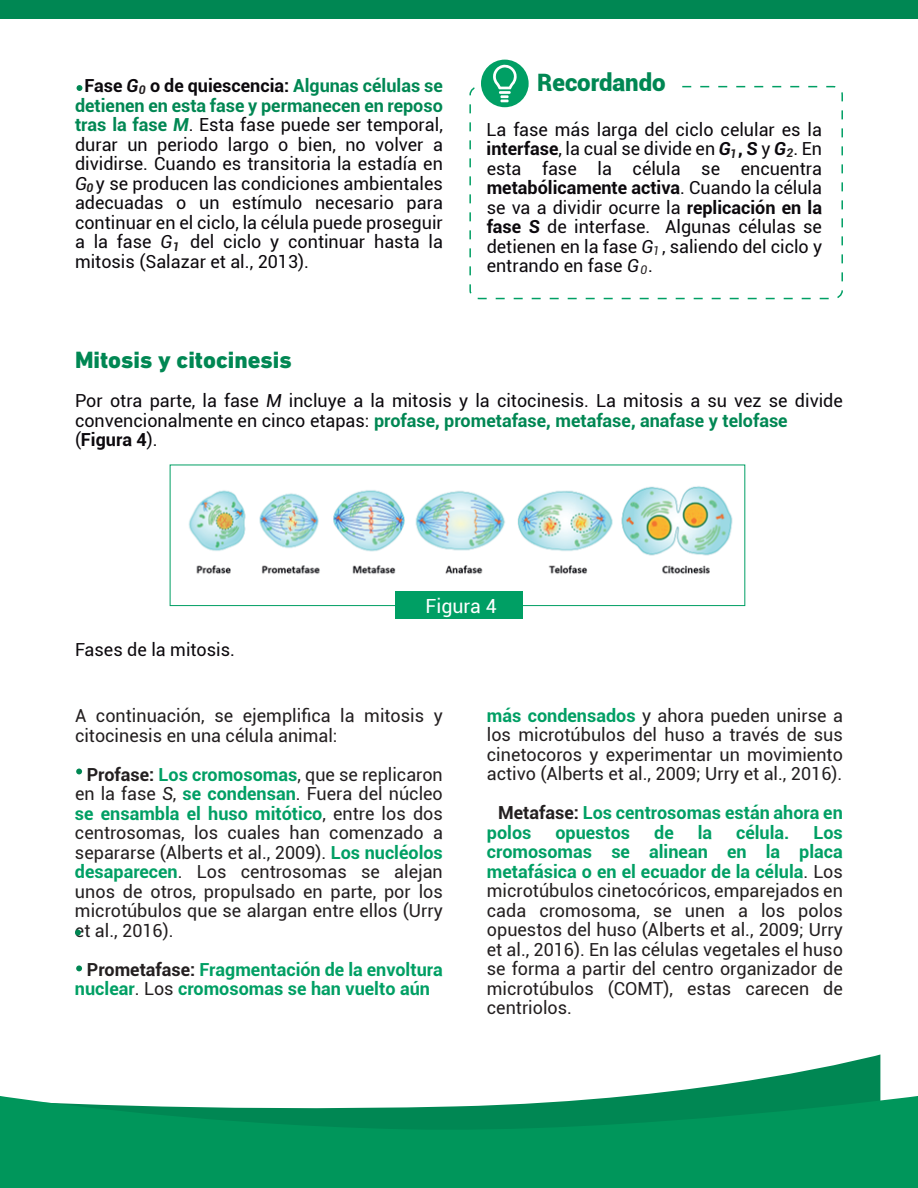
<style>
.page{position:relative;width:918px;height:1188px;background:#fff}
.page>*{position:absolute;margin:0;border:0;box-sizing:border-box;transform-origin:0 0}
.t1{font:800 24px "DIN Next LT Pro";color:#008753}
.t2{font:900 24px "Roboto";color:#008753}
.t3{font:19.5px "Roboto";color:#fff}
.t4{font:18px/19.5px "Roboto";color:#231f20;text-align:justify}
.t5{font:18px/19.5px "Roboto";color:#0c090d;text-align:justify}
.t6{font:700 18px/19.5px "Roboto";color:#009f64}
.t7{font:italic 700 12px "Roboto";color:#231f20}
.t8{font:italic 12px "Roboto";color:#231f20}
.s1{font-weight:700}
.s2{font-weight:700;font-style:italic}
.s3{font-weight:700;color:#008753}
.s4{font-weight:700;font-style:italic;color:#008753}
.s5{font-style:italic}
.s6{font-weight:700;color:#009f64}
.s7{color:#231f20}
.s8{font-weight:400;color:#231f20}
</style>
<div class="page">
<svg style="left:627px;top:1054px;width:253px;height:42px"></svg>
<svg style="left:0;top:1096px;width:918px;height:92px;fill:#00965b"></svg>
<div style="left:0;top:0;width:918px;height:19px;background:#008753"></div>
<div style="left:469px;top:86px;width:374px;height:213px;border:2px dashed #009f64;border-radius:9px"></div>
<svg style="left:77px;top:85px;width:5px;height:6px"></svg>
<div style="left:481px;top:60px;width:48px;height:47px;background:#009f64;border-radius:50%"></div>
<svg style="left:493px;top:64px;width:24px;height:38px"></svg>
<img style="left:188px;top:465px;width:558px;height:133px">
<svg style="left:76px;top:769px;width:6px;height:5px"></svg>
<svg style="left:76px;top:965px;width:6px;height:6px"></svg>
<svg style="left:75px;top:930px;width:6px;height:6px"></svg>
<div style="left:170px;top:465px;width:575px;height:141px;border:1px solid #009f64"></div>
<div style="left:396px;top:591px;width:127px;height:28px;background:#009f64"></div>
<p class="t5" style="left:75px;top:75px;width:369px;text-indent:9px"><span class="s1">Fase</span> <span class="s2">G</span> <span class="s1">o de quiescencia:</span> <span class="s3">Algunas células se detienen en esta fase y permanecen en reposo tras la fase</span> <span class="s4">M</span>. Esta fase puede ser temporal, durar un periodo largo o bien, no volver a dividirse. Cuando es transitoria la estadía en <span class="s5">G</span> y se producen las condiciones ambientales adecuadas o un estímulo necesario para continuar en el ciclo, la célula puede proseguir a la fase <span class="s5">G</span> del ciclo y continuar hasta la mitosis (Salazar et al., 2013).</p>
<p class="t7" style="left:139px;top:81px;width:8px">0</p>
<p class="t7" style="left:86px;top:179px;width:8px">0</p>
<p class="t7" style="left:172px;top:238px;width:8px">1</p>
<h1 class="t2" style="left:537px;top:65px;width:130px">Recordando</h1>
<p class="t5" style="left:487px;top:119px;width:337px">La fase más larga del ciclo celular es la <span class="s1">interfase</span>, la cual se divide en <span class="s2">G</span> <span class="s1">,</span> <span class="s2">S</span> y <span class="s2">G</span> . En esta fase la célula se encuentra <span class="s1">metabólicamente activa</span>. Cuando la célula se va a dividir ocurre la <span class="s1">replicación en la fase</span> <span class="s2">S</span> de interfase. Algunas células se detienen en la fase <span class="s5">G</span> , saliendo del ciclo y entrando en fase <span class="s5">G</span> .</p>
<p class="t7" style="left:730px;top:145px;width:8px">1</p>
<p class="t7" style="left:786px;top:145px;width:8px">2</p>
<p class="t8" style="left:653px;top:243px;width:8px">1</p>
<p class="t8" style="left:640px;top:261px;width:8px">0</p>
<h1 class="t1" style="left:75px;top:346px;width:218px">Mitosis y citocinesis</h1>
<p class="t5" style="left:75px;top:391px;width:769px;text-align:left">Por otra parte, la fase <span class="s5">M</span> incluye a la mitosis y la citocinesis. La mitosis a su vez se divide convencionalmente en cinco etapas: <span class="s3">profase, prometafase, metafase, anafase y telofase </span>(<span class="s1">Figura 4</span>).</p>
<p class="t5" style="left:75px;top:639px;width:162px">Fases de la mitosis.</p>
<p class="t3" style="left:426px;top:592px;width:73px">Figura 4</p>
<p class="t4" style="left:75px;top:705px;width:369px">A continuación, se ejemplifica la mitosis y citocinesis en una célula animal:</p>
<p class="t4" style="left:75px;top:764px;width:369px;text-indent:12px"><span class="s1">Profase:</span> <span class="s6">Los cromosomas</span>, que se replicaron en la fase <span class="s5">S</span>, <span class="s6">se condensan</span>. Fuera del núcleo <span class="s6">se ensambla el huso mitótico</span>, entre los dos centrosomas, los cuales han comenzado a separarse (Alberts et al., 2009). <span class="s6">Los nucléolos desaparecen</span>. Los centrosomas se alejan unos de otros, propulsado en parte, por los microtúbulos que se alargan entre ellos (Urry et al., 2016).</p>
<p class="t6" style="left:75px;top:959px;width:369px;text-indent:12px"><span class="s7">Prometafase:</span> Fragmentación de la envoltura nuclear<span class="s8">. Los</span> cromosomas se han vuelto aún</p>
<p class="t4" style="left:487px;top:705px;width:358px"><span class="s6">más condensados</span> y ahora pueden unirse a los microtúbulos del huso a través de sus cinetocoros y experimentar un movimiento activo (Alberts et al., 2009; Urry et al., 2016).</p>
<p class="t6" style="left:487px;top:803px;width:357px;text-indent:11px"><span class="s7">Metafase:</span> Los centrosomas están ahora en polos</p>
<p class="t6" style="left:555px;top:822px;width:76px">opuestos</p>
<p class="t6" style="left:654px;top:822px;width:21px">de</p>
<p class="t6" style="left:698px;top:822px;width:16px">la</p>
<p class="t6" style="left:736px;top:822px;width:55px">célula.</p>
<p class="t4" style="left:487px;top:822px;width:358px;text-indent:327px"><span class="s6">Los cromosomas se alinean en la placa metafásica o en el ecuador de la célula</span>. Los microtúbulos cinetocóricos, emparejados en cada cromosoma, se unen a los polos opuestos del huso (Alberts et al., 2009; Urry et al., 2016). En las células vegetales el huso se forma a partir del centro organizador de microtúbulos (COMT), estas carecen de centriolos.</p>
</div>
